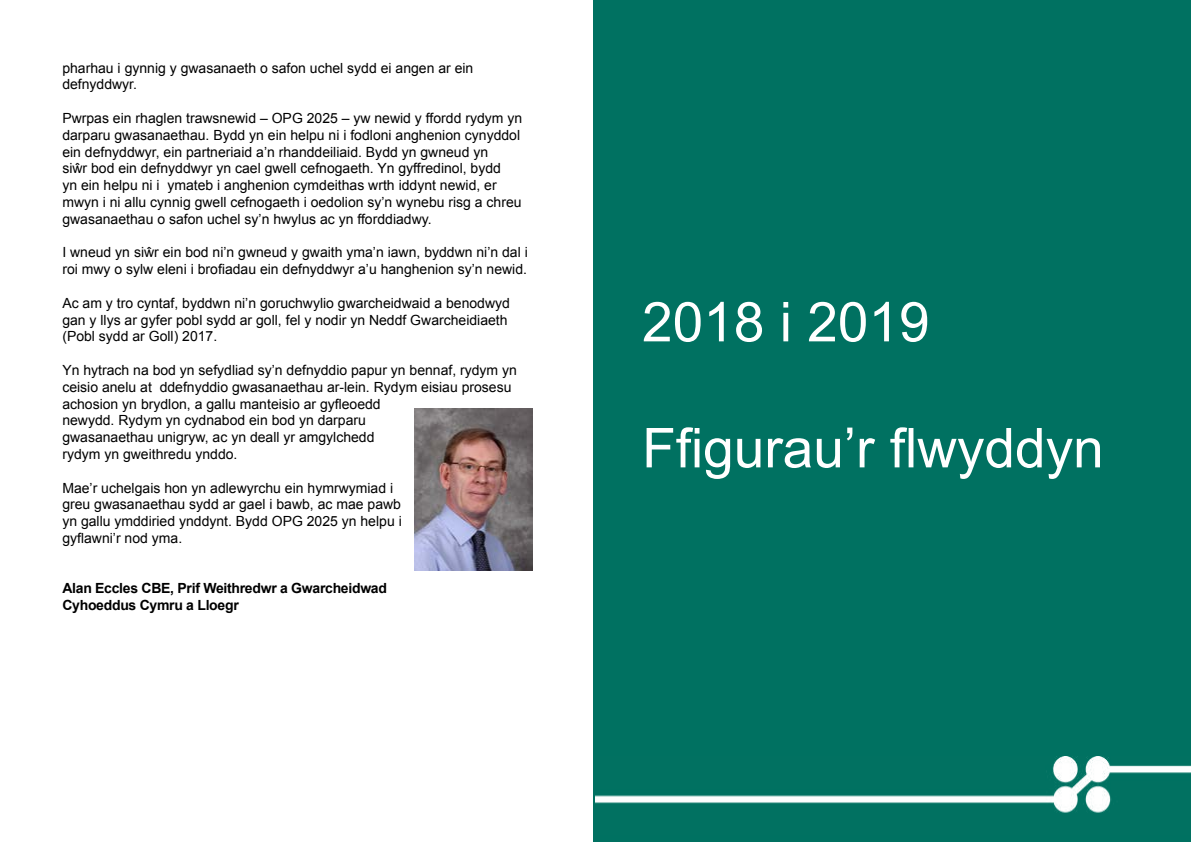
<style>
.page{position:relative;width:1191px;height:842px;background:#fff}
.page>*{position:absolute;margin:0;border:0;box-sizing:border-box;transform-origin:0 0}
.t1{font:55px "Arial";color:#fff}
.t2{font:14px/16.8px "Arial";color:#000}
.t3{font:700 14px/16.8px "Arial";letter-spacing:-.02em;color:#000}
</style>
<div class="page">
<div style="left:593px;top:0;width:598px;height:842px;background:#007161"></div>
<img style="left:595px;top:756px;width:596px;height:57px">
<img style="left:414px;top:408px;width:118px;height:162px">
<p class="t2" style="left:62px;top:59px;width:412px">pharhau i gynnig y gwasanaeth o safon uchel sydd ei angen ar ein defnyddwyr.</p>
<p class="t2" style="left:62px;top:110px;width:461px">Pwrpas ein rhaglen trawsnewid – OPG 2025 – yw newid y ffordd rydym yn darparu gwasanaethau. Bydd yn ein helpu ni i fodloni anghenion cynyddol ein defnyddwyr, ein partneriaid a’n rhanddeiliaid. Bydd yn gwneud yn<br>siŵr bod ein defnyddwyr yn cael gwell cefnogaeth. Yn gyffredinol, bydd<br>yn ein helpu ni i ymateb i anghenion cymdeithas wrth iddynt newid, er mwyn i ni allu cynnig gwell cefnogaeth i oedolion sy’n wynebu risg a chreu gwasanaethau o safon uchel sy’n hwylus ac yn fforddiadwy.</p>
<p class="t2" style="left:62px;top:244px;width:467px">I wneud yn siŵr ein bod ni’n gwneud y gwaith yma’n iawn, byddwn ni’n dal i roi mwy o sylw eleni i brofiadau ein defnyddwyr a’u hanghenion sy’n newid.</p>
<p class="t2" style="left:62px;top:295px;width:449px">Ac am y tro cyntaf, byddwn ni’n goruchwylio gwarcheidwaid a benodwyd gan y llys ar gyfer pobl sydd ar goll, fel y nodir yn Neddf Gwarcheidiaeth (Pobl sydd ar Goll) 2017.</p>
<p class="t2" style="left:62px;top:362px;width:456px">Yn hytrach na bod yn sefydliad sy’n defnyddio papur yn bennaf, rydym yn ceisio anelu at ddefnyddio gwasanaethau ar-lein. Rydym eisiau prosesu achosion yn brydlon, a gallu manteisio ar gyfleoedd<br>newydd. Rydym yn cydnabod ein bod yn darparu<br>gwasanaethau unigryw, ac yn deall yr amgylchedd<br>rydym yn gweithredu ynddo.</p>
<p class="t2" style="left:62px;top:479px;width:341px">Mae’r uchelgais hon yn adlewyrchu ein hymrwymiad i greu gwasanaethau sydd ar gael i bawb, ac mae pawb yn gallu ymddiried ynddynt. Bydd OPG 2025 yn helpu i gyflawni’r nod yma.</p>
<p class="t3" style="left:62px;top:581px;width:326px">Alan Eccles CBE, Prif Weithredwr a Gwarcheidwad<br>Cyhoeddus Cymru a Lloegr</p>
<h1 class="t1" style="left:642px;top:286px;width:289px">2018 i 2019</h1>
<h1 class="t1" style="left:642px;top:412px;width:463px">Ffigurau’r flwyddyn</h1>
</div>
